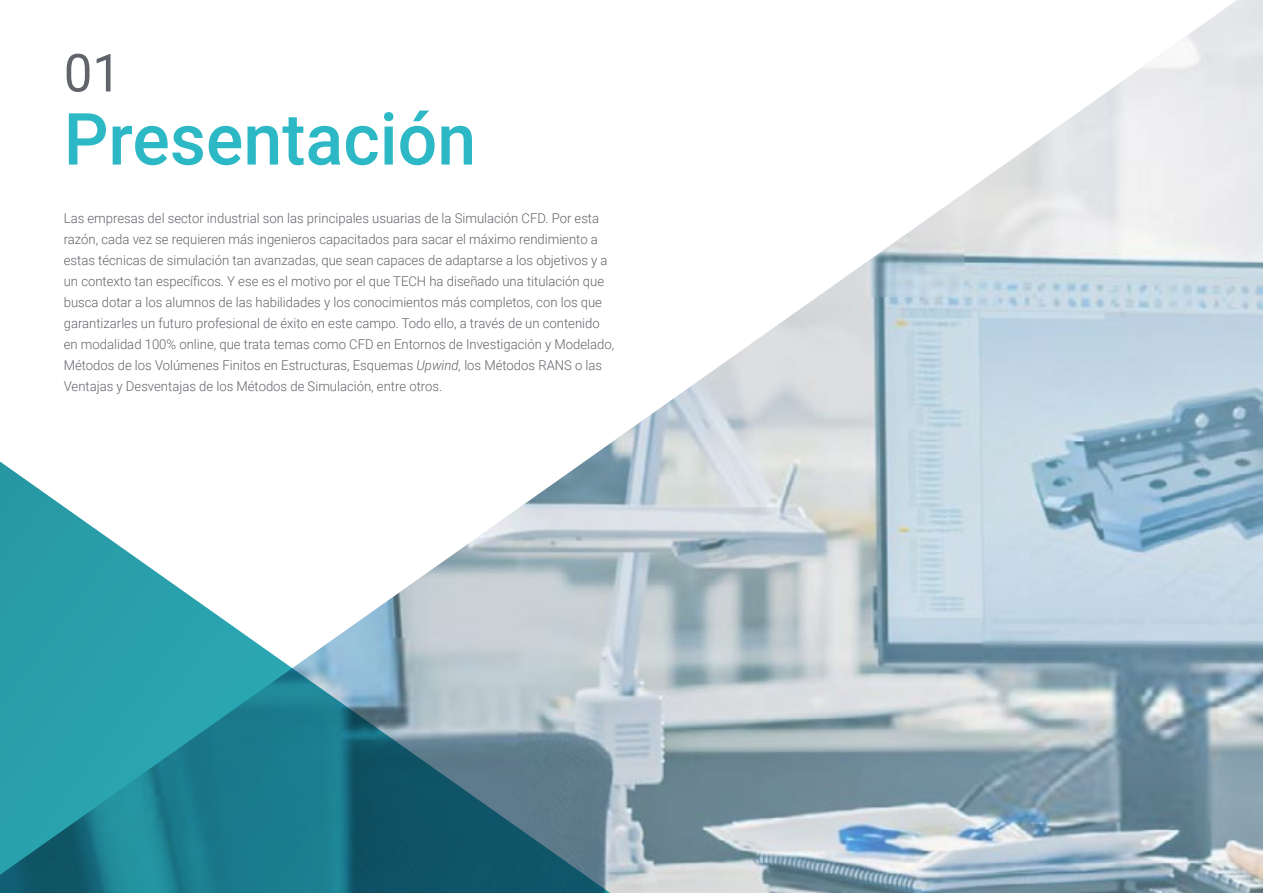
<style>
.page{position:relative;width:1263px;height:893px;background:#fff}
.page>*{position:absolute;margin:0;border:0;box-sizing:border-box;transform-origin:0 0}
.t1{font:500 72px "Roboto";color:#2db8c5}
.t2{font:52.5px "Roboto";color:#61646a}
.t3{font:300 13.5px/21px "Roboto";color:#61646a}
.s1{font-style:italic}
</style>
<div class="page">
<img style="left:606px;top:0;width:657px;height:893px">
<svg style="left:0;top:446px;width:640px;height:447px"></svg>
<h2 class="t2" style="left:64px;top:36px;width:59px">01</h2>
<h1 class="t1" style="left:64px;top:89px;width:414px">Presentación</h1>
<p class="t3" style="left:64px;top:207px;width:552px">Las empresas del sector industrial son las principales usuarias de la Simulación CFD. Por esta razón, cada vez se requieren más ingenieros capacitados para sacar el máximo rendimiento a estas técnicas de simulación tan avanzadas, que sean capaces de adaptarse a los objetivos y a un contexto tan específicos. Y ese es el motivo por el que TECH ha diseñado una titulación que busca dotar a los alumnos de las habilidades y los conocimientos más completos, con los que garantizarles un futuro profesional de éxito en este campo. Todo ello, a través de un contenido en modalidad 100% online, que trata temas como CFD en Entornos de Investigación y Modelado, Métodos de los Volúmenes Finitos en Estructuras, Esquemas <span class="s1">Upwind,</span> los Métodos RANS o las Ventajas y Desventajas de los Métodos de Simulación, entre otros.</p>
</div>
